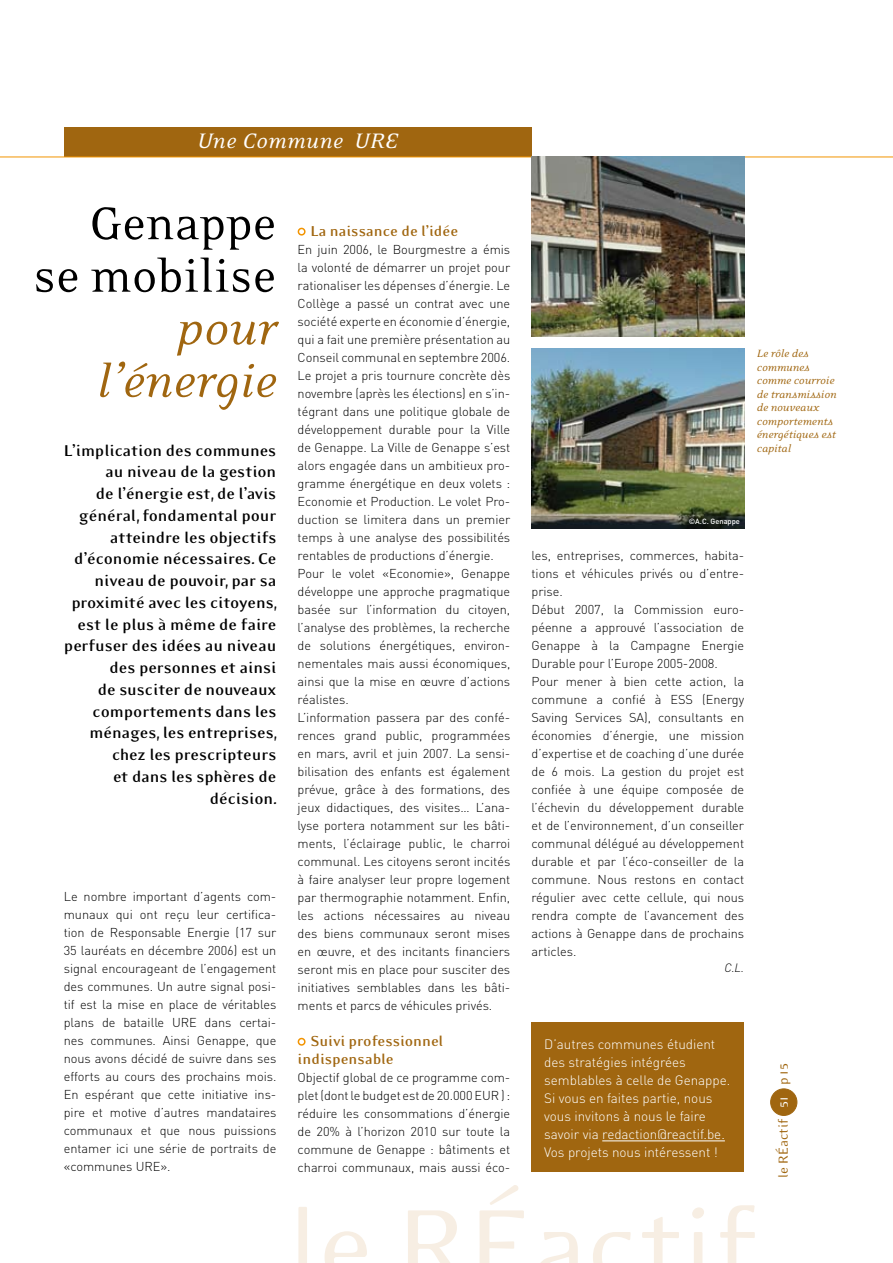
<style>
.page{position:relative;width:893px;height:1263px;background:#fff}
.page>*{position:absolute;margin:0;border:0;box-sizing:border-box;transform-origin:0 0}
.t1{font:120px "Eidetic Modern";color:#f7eee3}
.t2{font:52.5px/52.5px "Eidetic Neo";color:#000;text-align:right}
.t3{font:italic 52.5px/52.5px "Eidetic Neo";color:#a06610;text-align:right}
.t4{font:italic 24px "Eidetic Neo";letter-spacing:.02em;color:#fff}
.t5{font:700 18px/21.8px "Eidetic Modern";color:#000;text-align:right}
.t6{font:700 16.5px/18px "Eidetic Modern";color:#a06610}
.t7{font:15px "Eidetic Modern";color:#a06610}
.t8{font:300 13.5px/18px "DIN";letter-spacing:-.005em;color:#fff}
.t9{font:300 12.75px/18px "DIN";letter-spacing:-.005em;color:#000;text-align:justify}
.t10{font:italic 12px/13.5px "Eidetic Neo";color:#a06610}
.t11{font:italic 300 12px "DIN";color:#000}
.t12{font:500 7.5px "DIN";letter-spacing:-.005em;color:#fff}
.s1{color:#fff}
</style>
<div class="page">
<div style="left:64px;top:128px;width:467px;height:29px;background:#a06610"></div>
<div style="left:298px;top:228px;width:8px;height:8px;border:2px solid #f29400;border-radius:50%"></div>
<div style="left:298px;top:1038px;width:8px;height:8px;border:2px solid #f29400;border-radius:50%"></div>
<div style="left:531px;top:1022px;width:213px;height:150px;background:#a06610"></div>
<hr style="left:602px;top:1140px;width:123px;height:1px;background:#fff">
<hr style="left:0;top:157px;width:893px;height:1px;background:#f29400">
<img style="left:532px;top:157px;width:212px;height:179px">
<img style="left:532px;top:348px;width:212px;height:180px">
<div style="left:771px;top:1089px;width:26px;height:26px;background:#a06610;border-radius:50%"></div>
<div style="left:770px;top:1088px;width:27px;height:28px;border:1px solid #a06610;border-radius:50%"></div>
<h3 class="t4" style="left:197px;top:128px;width:203px">Une Commune URE</h3>
<h2 class="t2" style="left:33px;top:198px;width:245px">Genappe se mobilise</h2>
<h2 class="t3" style="left:96px;top:303px;width:182px">pour l’énergie</h2>
<p class="t5" style="left:64px;top:439px;width:215px">L’implication des communes au niveau de la gestion<br>de l’énergie est, de l’avis général,fondamental pour atteindre les objectifs d’économie nécessaires. Ce niveau de pouvoir, par sa proximité avec les citoyens, est le plus à même de faire perfuser des idées au niveau des personnes et ainsi<br>de susciter de nouveaux comportements dans les ménages, les entreprises, chez les prescripteurs<br>et dans les sphères de décision.</p>
<p class="t9" style="left:64px;top:887px;width:214px">Le nombre important d’agents com&shy;munaux qui ont reçu leur certifica&shy;tion de Responsable Energie (17 sur 35 lauréats en décembre 2006) est un signal encourageant de l’engagement des communes. Un autre signal posi&shy;tif est la mise en place de véritables plans de bataille URE dans certai&shy;nes communes. Ainsi Genappe, que nous avons décidé de suivre dans ses efforts au cours des prochains mois.<br>En espérant que cette initiative ins&shy;pire et motive d’autres mandataires communaux et que nous puissions entamer ici une série de portraits de «communes URE».</p>
<p class="t6" style="left:310px;top:222px;width:149px">La naissance de l’idée</p>
<p class="t9" style="left:298px;top:240px;width:214px;text-align:left">En juin 2006, le Bourgmestre a émis la volonté de démarrer un projet pour rationaliser les dépenses d’énergie. Le Collège a passé un contrat avec une société experte en économie d’énergie, qui a fait une première présentation au Conseil communal en septembre 2006.<br>Le projet a pris tournure concrète dès novembre (après les élections) en s’in&shy;tégrant dans une politique globale de développement durable pour la Ville de Genappe. La Ville de Genappe s’est alors engagée dans un ambitieux pro&shy;gramme énergétique en deux volets :<br>Economie et Production. Le volet Pro&shy;duction se limitera dans un premier temps à une analyse des possibilités rentables de productions d’énergie.<br>Pour le volet «Economie», Genappe développe une approche pragmatique basée sur l’information du citoyen, l’analyse des problèmes, la recherche de solutions énergétiques, environ&shy;nementales mais aussi économiques, ainsi que la mise en œuvre d’actions réalistes.<br>L’information passera par des confé&shy;rences grand public, programmées en mars, avril et juin 2007. La sensi&shy;bilisation des enfants est également prévue, grâce à des formations, des jeux didactiques, des visites… L’ana&shy;lyse portera notamment sur les bâti&shy;ments, l’éclairage public, le charroi communal. Les citoyens seront incités à faire analyser leur propre logement par thermographie notamment. Enfin, les actions nécessaires au niveau des biens communaux seront mises en œuvre, et des incitants financiers seront mis en place pour susciter des initiatives semblables dans les bâti&shy;ments et parcs de véhicules privés.</p>
<p class="t6" style="left:298px;top:1032px;width:147px;text-indent:13px">Suivi professionnel indispensable</p>
<p class="t9" style="left:298px;top:1068px;width:214px">Objectif global de ce programme com&shy;plet (dont le budget est de 20.000 EUR ) : réduire les consommations d’énergie de 20% à l’horizon 2010 sur toute la commune de Genappe : bâtiments et charroi communaux, mais aussi éco-</p>
<p class="t10" style="left:757px;top:347px;width:81px">Le rôle des communes comme courroie de transmission de nouveaux comportements énergétiques est capital</p>
<p class="t12" style="left:689px;top:517px;width:53px">©A.C. Genappe</p>
<p class="t9" style="left:531px;top:546px;width:214px;text-align:left">les, entreprises, commerces, habita&shy;tions et véhicules privés ou d’entre&shy;prise.<br>Début 2007, la Commission euro&shy;péenne a approuvé l’association de<br>Genappe à la Campagne Energie<br>Durable pour l’Europe 2005-2008.<br>Pour mener à bien cette action, la commune a confié à ESS (Energy<br>Saving Services SA), consultants en économies d’énergie, une mission d’expertise et de coaching d’une durée de 6 mois. La gestion du projet est confiée à une équipe composée de l’échevin du développement durable et de l’environnement, d’un conseiller communal délégué au développement durable et par l’éco-conseiller de la commune. Nous restons en contact régulier avec cette cellule, qui nous rendra compte de l’avancement des actions à Genappe dans de prochains articles.</p>
<p class="t11" style="left:724px;top:961px;width:21px">C.L.</p>
<p class="t8" style="left:544px;top:1035px;width:188px">D’autres communes étudient des stratégies intégrées semblables à celle de Genappe.<br>Si vous en faites partie, nous vous invitons à nous le faire savoir via redaction@reactif.be.<br>Vos projets nous intéressent !</p>
<h1 class="t1" style="left:288px;top:1184px;width:473px">le RÉactif</h1>
<p class="t7" style="left:775px;top:1178px;width:116px;rotate:-90deg">le RÉactif <span class="s1">51</span> p 15</p>
</div>
